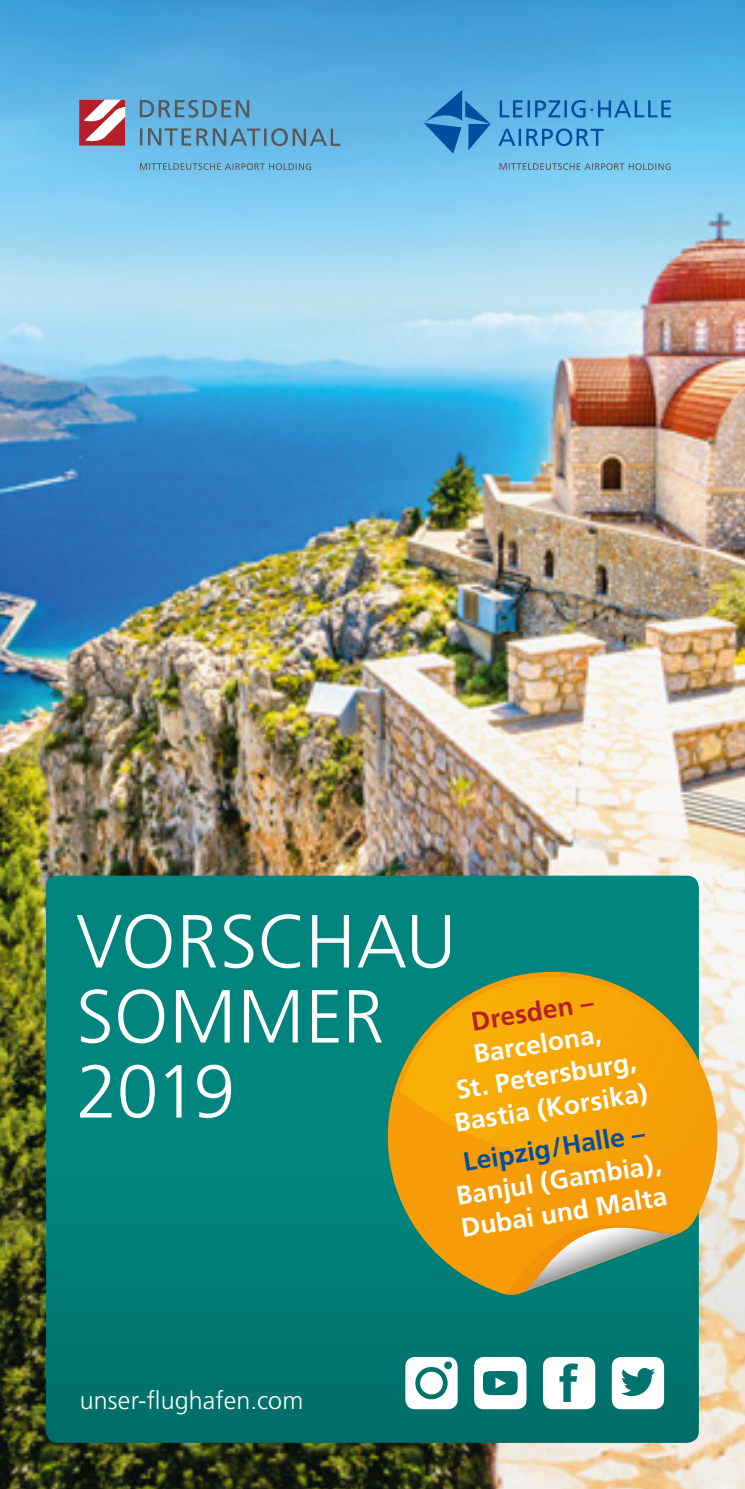
<style>
.page{position:relative;width:745px;height:1489px;background:#fff}
.page>*{position:absolute;margin:0;border:0;box-sizing:border-box;transform-origin:0 0}
.t1{font:300 75px/75px "Frutiger";color:#fff}
.t2{font:700 26.25px/32.5px "Frutiger";color:#fff;text-align:center}
.t3{font:700 26.25px "Frutiger";color:#004f9f}
.t4{font:700 26.25px "Frutiger";color:#b61f29}
.t5{font:300 25px "Frutiger";letter-spacing:.005em;color:#fff}
</style>
<div class="page">
<img style="left:0;top:0;width:744px;height:1488px">
<div style="left:46px;top:875px;width:652px;height:567px;background:linear-gradient(to bottom,#008a84,#00746e);border-radius:12px"></div>
<svg style="left:365px;top:949px;width:374px;height:346px"></svg>
<svg style="left:399px;top:977px;width:312px;height:198px"></svg>
<svg style="left:505px;top:1215px;width:177px;height:80px"></svg>
<svg style="left:79px;top:100px;width:46px;height:46px"></svg>
<svg style="left:140px;top:100px;width:109px;height:18px"></svg>
<svg style="left:140px;top:128px;width:2px;height:17px"></svg>
<svg style="left:148px;top:128px;width:192px;height:18px"></svg>
<svg style="left:499px;top:163px;width:171px;height:7px"></svg>
<svg style="left:140px;top:163px;width:171px;height:7px"></svg>
<svg style="left:499px;top:100px;width:171px;height:18px"></svg>
<svg style="left:498px;top:129px;width:17px;height:17px"></svg>
<hr style="left:518px;top:129px;width:3px;height:17px;background:#004f9f">
<svg style="left:526px;top:128px;width:77px;height:18px"></svg>
<svg style="left:423px;top:90px;width:67px;height:64px"></svg>
<svg style="left:611px;top:1356px;width:52px;height:52px"></svg>
<svg style="left:542px;top:1356px;width:53px;height:52px"></svg>
<svg style="left:474px;top:1356px;width:52px;height:52px"></svg>
<svg style="left:405px;top:1356px;width:52px;height:52px"></svg>
<div style="left:420px;top:1371px;width:22px;height:23px;background:#fff;border-radius:50%"></div>
<h1 class="t1" style="left:76px;top:909px;width:381px">VORSCHAU<br>SOMMER<br>2019</h1>
<p class="t4" style="left:469px;top:1011px;width:125px;rotate:-9deg">Dresden –</p>
<p class="t2" style="left:442px;top:1044px;width:197px;rotate:-9deg">Barcelona,<br>St. Petersburg,<br>Bastia (Korsika)</p>
<p class="t3" style="left:461px;top:1151px;width:185px;rotate:-9deg">Leipzig/Halle –</p>
<p class="t2" style="left:453px;top:1181px;width:209px;text-align:left;rotate:-9deg">Banjul (Gambia),<br>Dubai und Malta</p>
<p class="t5" style="left:80px;top:1389px;width:225px">unser-flughafen.com</p>
</div>
